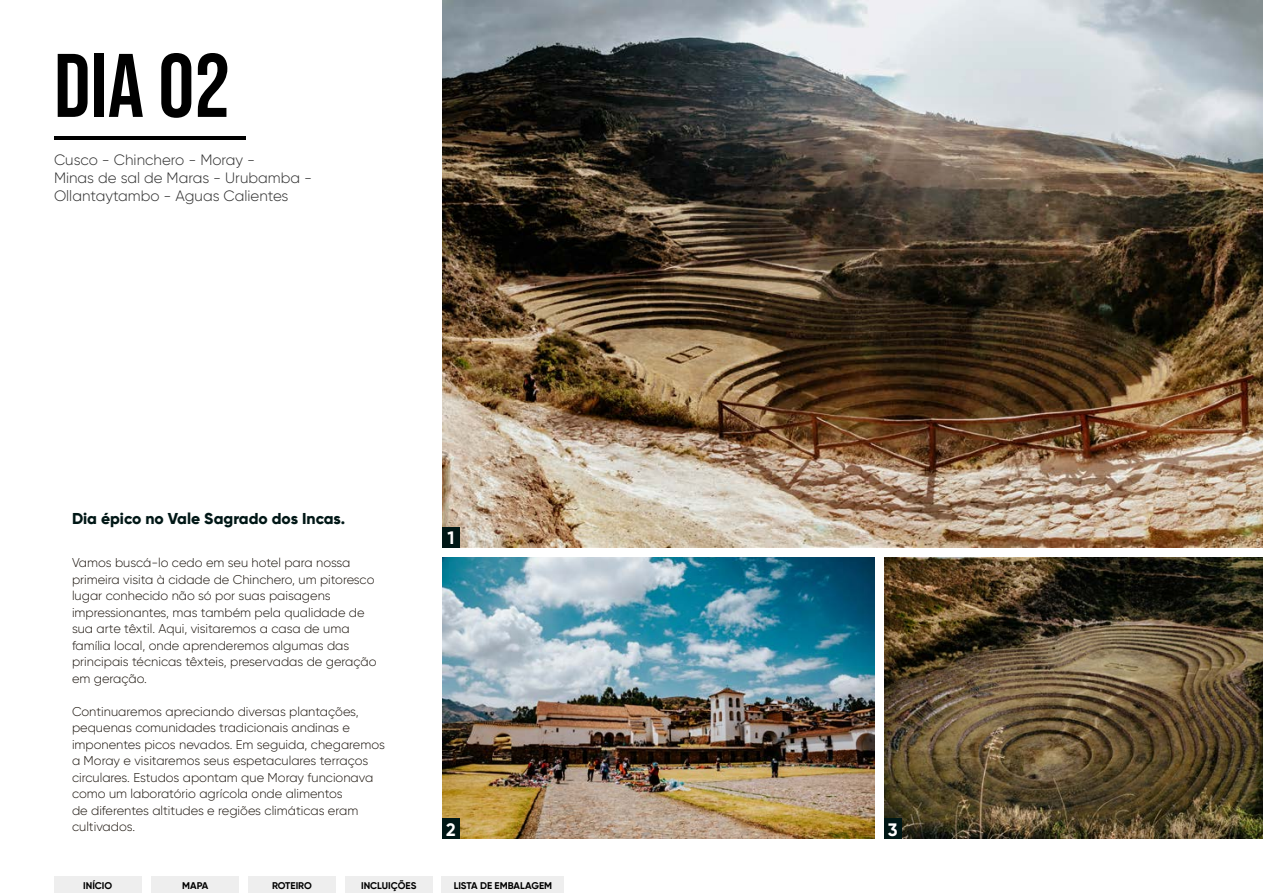
<style>
.page{position:relative;width:1263px;height:893px;background:#fff}
.page>*{position:absolute;margin:0;border:0;box-sizing:border-box;transform-origin:0 0}
.t1{font:90px "Bebas Neue";color:#000}
.t2{font:700 18px "Gilroy";color:#fff}
.t3{font:800 15.75px "Gilroy";color:#001716}
.t4{font:300 15px/18px "Gilroy";color:#2f2f2f}
.t5{font:300 12.75px/16.5px "Gilroy";color:#1d160f}
.t6{font:700 9.75px "Gilroy";color:#000}
</style>
<div class="page">
<hr style="left:54px;top:136px;width:192px;height:4px;background:#000">
<img style="left:884px;top:557px;width:379px;height:282px">
<img style="left:442px;top:557px;width:432px;height:282px">
<img style="left:442px;top:0;width:821px;height:548px">
<div style="left:442px;top:527px;width:18px;height:21px;background:#001716"></div>
<div style="left:442px;top:819px;width:18px;height:20px;background:#001716"></div>
<div style="left:884px;top:819px;width:17px;height:20px;background:#001716"></div>
<div style="left:54px;top:877px;width:88px;height:16px;background:#eee"></div>
<div style="left:151px;top:877px;width:88px;height:16px;background:#eee"></div>
<div style="left:248px;top:877px;width:88px;height:16px;background:#eee"></div>
<div style="left:345px;top:877px;width:87px;height:16px;background:#eee"></div>
<div style="left:442px;top:877px;width:122px;height:16px;background:#eee"></div>
<h1 class="t1" style="left:54px;top:35px;width:178px">Dia 02</h1>
<p class="t4" style="left:54px;top:151px;width:260px">Cusco - Chinchero - Moray -<br>Minas de sal de Maras - Urubamba -<br>Ollantaytambo - Aguas Calientes</p>
<p class="t3" style="left:72px;top:508px;width:275px">Dia épico no Vale Sagrado dos Incas.</p>
<p class="t5" style="left:72px;top:554px;width:306px">Vamos buscá-lo cedo em seu hotel para nossa primeira visita à cidade de Chinchero, um pitoresco lugar conhecido não só por suas paisagens impressionantes, mas também pela qualidade de sua arte têxtil. Aqui, visitaremos a casa de uma família local, onde aprenderemos algumas das principais técnicas têxteis, preservadas de geração em geração.</p>
<p class="t5" style="left:72px;top:703px;width:314px">Continuaremos apreciando diversas plantações, pequenas comunidades tradicionais andinas e imponentes picos nevados. Em seguida, chegaremos a Moray e visitaremos seus espetaculares terraços circulares. Estudos apontam que Moray funcionava como um laboratório agrícola onde alimentos<br>de diferentes altitudes e regiões climáticas eram cultivados.</p>
<h2 class="t2" style="left:447px;top:527px;width:8px">1</h2>
<h2 class="t2" style="left:446px;top:818px;width:11px">2</h2>
<h2 class="t2" style="left:888px;top:818px;width:11px">3</h2>
<p class="t6" style="left:83px;top:879px;width:31px">INÍCIO</p>
<p class="t6" style="left:182px;top:879px;width:28px">MAPA</p>
<p class="t6" style="left:272px;top:879px;width:41px">ROTEIRO</p>
<p class="t6" style="left:361px;top:879px;width:57px">INCLUIÇÕES</p>
<p class="t6" style="left:454px;top:879px;width:100px">LISTA DE EMBALAGEM</p>
</div>
